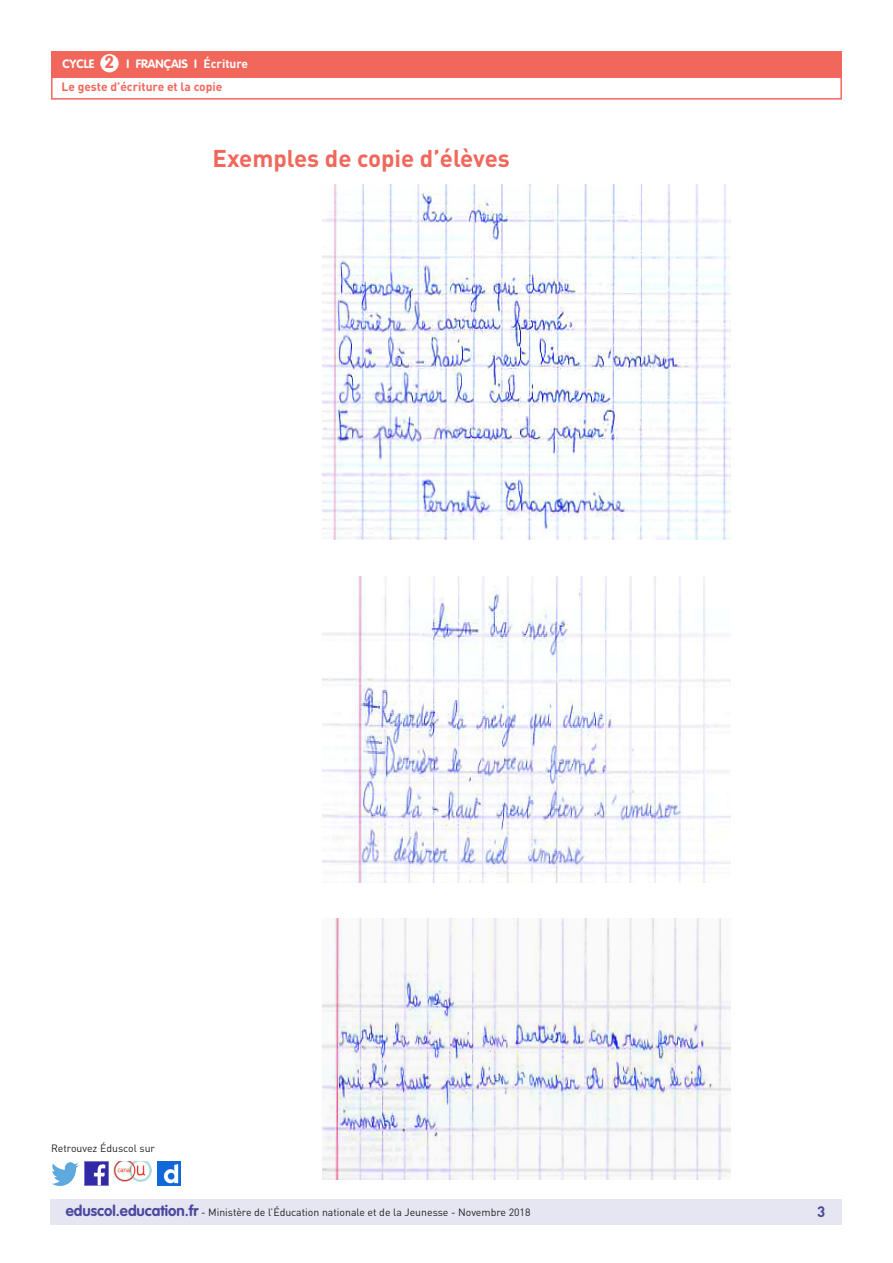
<style>
.page{position:relative;width:893px;height:1263px;background:#fff}
.page>*{position:absolute;margin:0;border:0;box-sizing:border-box;transform-origin:0 0}
._03_Titre_de_niveau{font:700 24px "DIN Pro";color:#f2675c}
.t1{font:700 17.25px "VAG Rounded Std";color:#f2675c}
.t2{font:700 15px "DIN Pro";color:#4a489e}
.t3{font:700 12px "DIN Pro";color:#f2675c}
.t4{font:700 12px "VAG Rounded Std";color:#fff}
.t5{font:700 12px "DIN Pro";color:#fff}
.t6{font:10.5px "DIN Pro";color:#231f20}
.s1{font-family:"VAG Rounded Std";font-weight:700;font-size:15px;color:#4a489e}
</style>
<div class="page">
<div style="left:50px;top:1199px;width:791px;height:26px;background:#e6e5f2"></div>
<div style="left:51px;top:51px;width:791px;height:27px;background:#f2675c"></div>
<div style="left:100px;top:54px;width:19px;height:18px;background:#fff;border-radius:50%"></div>
<div style="left:51px;top:75px;width:791px;height:25px;border:2px solid #f2675c"></div>
<img style="left:85px;top:1162px;width:23px;height:23px">
<img style="left:51px;top:1163px;width:28px;height:22px">
<img style="left:158px;top:1162px;width:22px;height:23px">
<img style="left:114px;top:1162px;width:38px;height:19px">
<img style="left:322px;top:185px;width:408px;height:354px">
<img style="left:322px;top:576px;width:409px;height:306px">
<img style="left:322px;top:919px;width:408px;height:260px">
<h2 class="t1" style="left:105px;top:52px;width:11px">2</h2>
<p class="t5" style="left:204px;top:56px;width:46px">Écriture</p>
<p class="t3" style="left:61px;top:79px;width:162px">Le geste d’écriture et la copie</p>
<p class="t4" style="left:63px;top:57px;width:33px">CYCLE</p>
<p class="t4" style="left:127px;top:57px;width:72px">I FRANÇAIS I</p>
<p class="_03_Titre_de_niveau" style="left:213px;top:143px;width:299px">Exemples de copie d’élèves</p>
<p class="t6" style="left:51px;top:1141px;width:106px">Retrouvez Éduscol sur</p>
<p class="t6" style="left:66px;top:1205px;width:466px"><span class="s1">eduscol.education.fr</span> - Ministère de l’Éducation nationale et de la Jeunesse - Novembre 2018</p>
<h3 class="t2" style="left:817px;top:1201px;width:10px">3</h3>
</div>
